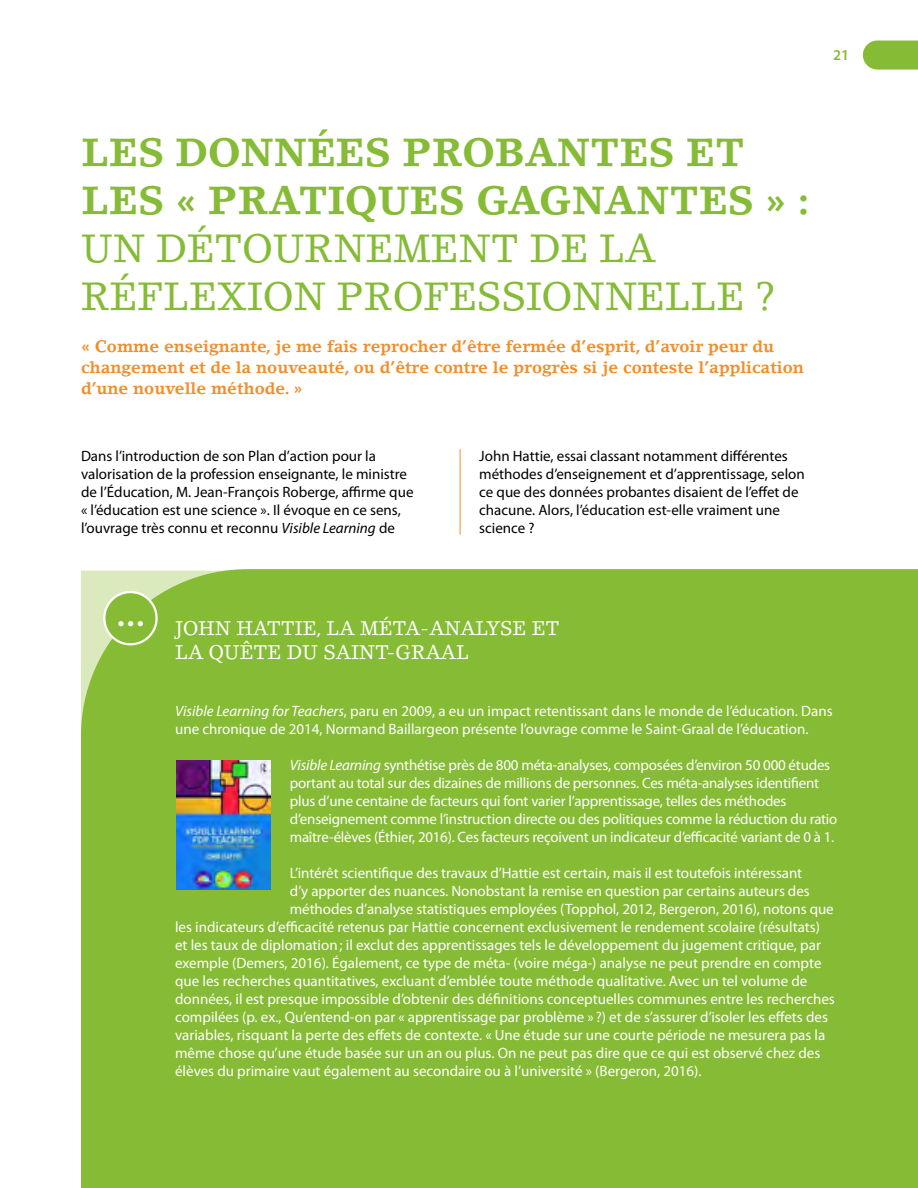
<style>
.page{position:relative;width:918px;height:1188px;background:#fff}
.page>*{position:absolute;margin:0;border:0;box-sizing:border-box;transform-origin:0 0}
.t1{font:700 39px/48px "Lino Letter";color:#86bb35}
.t2{font:39px/48px "Lino Letter";color:#86bb35}
.t3{font:700 28.5px "Myriad Pro";color:#fff}
.t4{font:19.5px/24px "Lino Letter";color:#fff}
.t5{font:700 16.5px/21px "Lino Letter";color:#f28e2a}
.t6{font:15px/18px "Myriad Pro";color:#fff}
.t7{font:15px/18px "Myriad Pro";color:#000}
.t8{font:600 15px "Myriad Pro";color:#86bb35}
.s1{font-style:italic}
</style>
<div class="page">
<div style="left:81px;top:569px;width:837px;height:619px;background:#86bb35"></div>
<svg style="left:102px;top:590px;width:57px;height:57px;background:#a0c960"></svg>
<img style="left:177px;top:761px;width:93px;height:129px">
<svg style="left:863px;top:40px;width:55px;height:30px;background:#90c045"></svg>
<hr style="left:460px;top:449px;width:1px;height:86px;background:#f28e2a">
<p class="t8" style="left:833px;top:47px;width:18px">21</p>
<h1 class="t1" style="left:81px;top:128px;width:730px">LES DONNÉES PROBANTES ET<br>LES « PRATIQUES GAGNANTES » :</h1>
<h1 class="t2" style="left:81px;top:224px;width:697px">UN DÉTOURNEMENT DE LA<br>RÉFLEXION PROFESSIONNELLE ?</h1>
<p class="t5" style="left:81px;top:336px;width:724px">« Comme enseignante, je me fais reprocher d’être fermée d’esprit, d’avoir peur du changement et de la nouveauté, ou d’être contre le progrès si je conteste l’application d’une nouvelle méthode. »</p>
<p class="t7" style="left:81px;top:447px;width:334px">Dans l’introduction de son Plan d’action pour la valorisation de la profession enseignante, le ministre de l’Éducation, M. Jean-François Roberge, affirme que « l’éducation est une science ». Il évoque en ce sens, l’ouvrage très connu et reconnu <span class="s1">Visible Learning</span> de</p>
<p class="t7" style="left:479px;top:447px;width:327px">John Hattie, essai classant notamment différentes méthodes d’enseignement et d’apprentissage, selon ce que des données probantes disaient de l’effet de chacune. Alors, l’éducation est-elle vraiment une science ?</p>
<h2 class="t3" style="left:117px;top:600px;width:28px">...</h2>
<h3 class="t4" style="left:175px;top:616px;width:386px">JOHN HATTIE, LA MÉTA-ANALYSE ET<br>LA QUÊTE DU SAINT-GRAAL</h3>
<p class="t6" style="left:175px;top:702px;width:659px"><span class="s1">Visible Learning for Teachers</span>, paru en 2009, a eu un impact retentissant dans le monde de l’éducation. Dans une chronique de 2014, Normand Baillargeon présente l’ouvrage comme le Saint-Graal de l’éducation.</p>
<p class="t6" style="left:290px;top:756px;width:549px"><span class="s1">Visible Learning</span> synthétise près de 800 méta-analyses, composées d’environ 50 000 études portant au total sur des dizaines de millions de personnes. Ces méta-analyses identifient plus d’une centaine de facteurs qui font varier l’apprentissage, telles des méthodes d’enseignement comme l’instruction directe ou des politiques comme la réduction du ratio maître-élèves (Éthier, 2016). Ces facteurs reçoivent un indicateur d’efficacité variant de 0 à 1.</p>
<p class="t6" style="left:290px;top:864px;width:514px">L’intérêt scientifique des travaux d’Hattie est certain, mais il est toutefois intéressant</p>
<p class="t6" style="left:290px;top:882px;width:521px">d’y apporter des nuances. Nonobstant la remise en question par certains auteurs des</p>
<p class="t6" style="left:290px;top:900px;width:545px">méthodes d’analyse statistiques employées (Topphol, 2012, Bergeron, 2016), notons que</p>
<p class="t6" style="left:175px;top:918px;width:646px">les indicateurs d’efficacité retenus par Hattie concernent exclusivement le rendement scolaire (résultats)</p>
<p class="t6" style="left:175px;top:936px;width:647px">et les taux de diplomation; il exclut des apprentissages tels le développement du jugement critique, par</p>
<p class="t6" style="left:175px;top:954px;width:648px">exemple (Demers, 2016). Également, ce type de méta- (voire méga-) analyse ne peut prendre en compte</p>
<p class="t6" style="left:175px;top:972px;width:634px">que les recherches quantitatives, excluant d’emblée toute méthode qualitative. Avec un tel volume de</p>
<p class="t6" style="left:175px;top:990px;width:661px">données, il est presque impossible d’obtenir des définitions conceptuelles communes entre les recherches</p>
<p class="t6" style="left:175px;top:1008px;width:654px">compilées (p. ex., Qu’entend-on par « apprentissage par problème » ?) et de s’assurer d’isoler les effets des</p>
<p class="t6" style="left:175px;top:1026px;width:652px">variables, risquant la perte des effets de contexte. « Une étude sur une courte période ne mesurera pas la</p>
<p class="t6" style="left:175px;top:1044px;width:647px">même chose qu’une étude basée sur un an ou plus. On ne peut pas dire que ce qui est observé chez des</p>
<p class="t6" style="left:175px;top:1062px;width:528px">élèves du primaire vaut également au secondaire ou à l’université » (Bergeron, 2016).</p>
</div>
